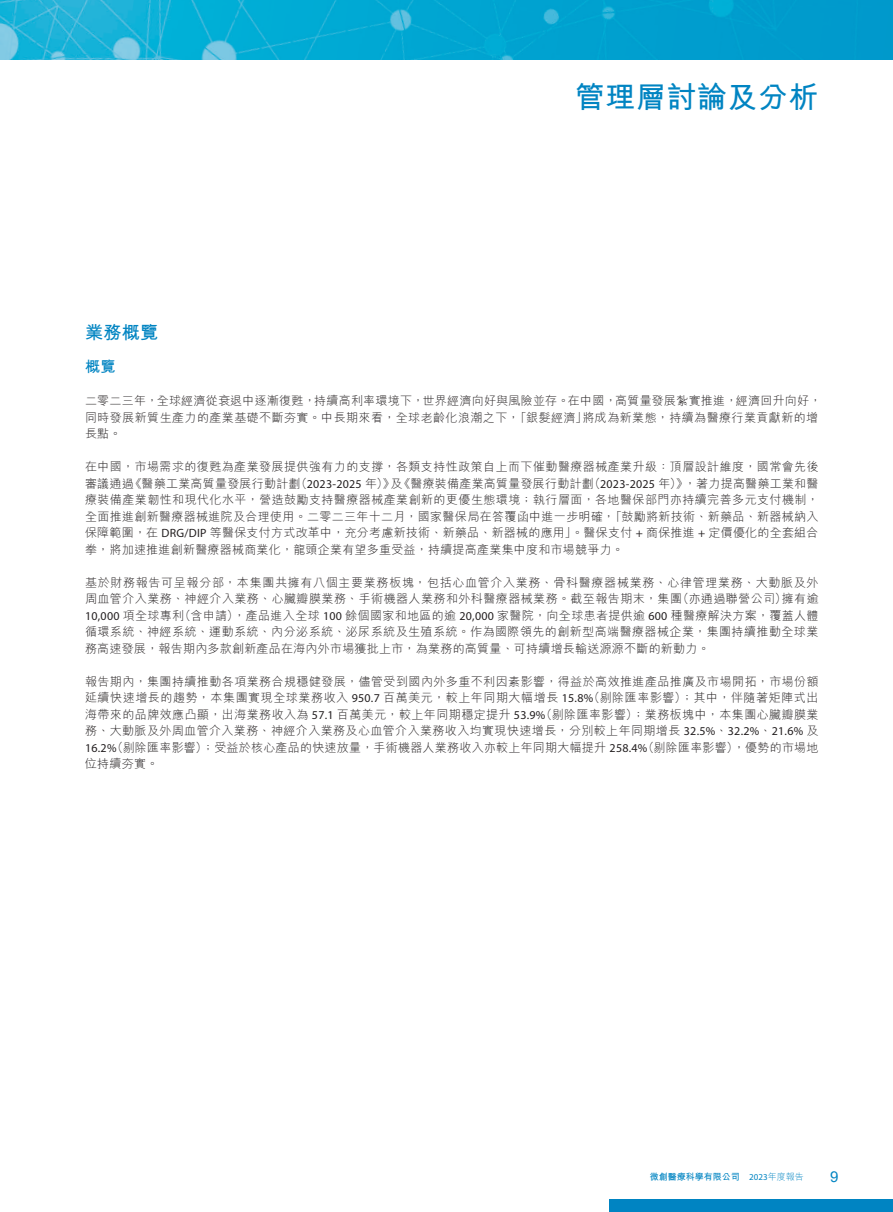
<style>
.page{position:relative;width:893px;height:1212px;background:#fff}
.page>*{position:absolute;margin:0;border:0;box-sizing:border-box;transform-origin:0 0}
.t1{font:700 30px "M Hei HK";letter-spacing:.02em;color:#0084c2}
.t2{font:700 18px "M Hei HK";color:#0084c2}
.t3{font:700 15px "M Hei HK";color:#0084c2}
.t4{font:15px "Arial";color:#0084c2}
.t5{font:300 12px/16.5px "M Hei HK";letter-spacing:.02em;color:#231f20;text-align:justify}
.t6{font:700 9px "M Hei HK";color:#0084c2}
.s1{font-family:"Myriad Pro";font-weight:400}
.s2{font-weight:300}
</style>
<div class="page">
<img style="left:0;top:0;width:893px;height:60px">
<div style="left:609px;top:1199px;width:284px;height:13px;background:#0084c2"></div>
<h1 class="t1" style="left:575px;top:75px;width:245px">管理層討論及分析</h1>
<h2 class="t2" style="left:85px;top:320px;width:75px">業務概覽</h2>
<p class="t3" style="left:85px;top:356px;width:32px">概覽</p>
<p class="t5" style="left:85px;top:392px;width:738px;text-align:left">二零二三年，全球經濟從衰退中逐漸復甦，持續高利率環境下，世界經濟向好與風險並存。在中國，高質量發展紮實推進，經濟回升向好，同時發展新質生產力的產業基礎不斷夯實。中長期來看，全球老齡化浪潮之下，「銀髮經濟」將成為新業態，持續為醫療行業貢獻新的增長點。</p>
<p class="t5" style="left:85px;top:458px;width:735px">在中國，市場需求的復甦為產業發展提供強有力的支撐，各類支持性政策自上而下催動醫療器械產業升級：頂層設計維度，國常會先後審議通過《醫藥工業高質量發展行動計劃（<span class="s1">2023-2025</span> 年）》及《醫療裝備產業高質量發展行動計劃（<span class="s1">2023-2025</span> 年）》，著力提高醫藥工業和醫療裝備產業韌性和現代化水平，營造鼓勵支持醫療器械產業創新的更優生態環境；執行層面，各地醫保部門亦持續完善多元支付機制，全面推進創新醫療器械進院及合理使用。二零二三年十二月，國家醫保局在答覆函中進一步明確，「鼓勵將新技術、新藥品、新器械納入保障範圍，在 <span class="s1">DRG/DIP</span> 等醫保支付方式改革中，充分考慮新技術、新藥品、新器械的應用」。醫保支付 <span class="s1">+</span> 商保推進 <span class="s1">+</span> 定價優化的全套組合拳，將加速推進創新醫療器械商業化，龍頭企業有望多重受益，持續提高產業集中度和市場競爭力。</p>
<p class="t5" style="left:85px;top:574px;width:735px">基於財務報告可呈報分部，本集團共擁有八個主要業務板塊，包括心血管介入業務、骨科醫療器械業務、心律管理業務、大動脈及外周血管介入業務、神經介入業務、心臟瓣膜業務、手術機器人業務和外科醫療器械業務。截至報告期末，集團（亦通過聯營公司）擁有逾<span class="s1">10,000</span> 項全球專利（含申請），產品進入全球 <span class="s1">100</span> 餘個國家和地區的逾 <span class="s1">20,000</span> 家醫院，向全球患者提供逾 <span class="s1">600</span> 種醫療解決方案，覆蓋人體循環系統、神經系統、運動系統、內分泌系統、泌尿系統及生殖系統。作為國際領先的創新型高端醫療器械企業，集團持續推動全球業務高速發展，報告期內多款創新產品在海內外市場獲批上市，為業務的高質量、可持續增長輸送源源不斷的新動力。</p>
<p class="t5" style="left:85px;top:673px;width:735px">報告期內，集團持續推動各項業務合規穩健發展，儘管受到國內外多重不利因素影響，得益於高效推進產品推廣及市場開拓，市場份額延續快速增長的趨勢，本集團實現全球業務收入 <span class="s1">950.7</span> 百萬美元，較上年同期大幅增長 <span class="s1">15.8%</span>（剔除匯率影響）；其中，伴隨著矩陣式出海帶來的品牌效應凸顯，出海業務收入為 <span class="s1">57.1</span> 百萬美元，較上年同期穩定提升 <span class="s1">53.9%</span>（剔除匯率影響）；業務板塊中，本集團心臟瓣膜業務、大動脈及外周血管介入業務、神經介入業務及心血管介入業務收入均實現快速增長，分別較上年同期增長 <span class="s1">32.5%</span>、<span class="s1">32.2%</span>、<span class="s1">21.6%</span> 及<span class="s1">16.2%</span>（剔除匯率影響）；受益於核心產品的快速放量，手術機器人業務收入亦較上年同期大幅提升 <span class="s1">258.4%</span>（剔除匯率影響），優勢的市場地位持續夯實。</p>
<p class="t6" style="left:650px;top:1170px;width:156px">微創醫療科學有限公司 <span class="s1">2023</span><span class="s2">年度報告</span></p>
<p class="t4" style="left:830px;top:1166px;width:10px">9</p>
</div>
